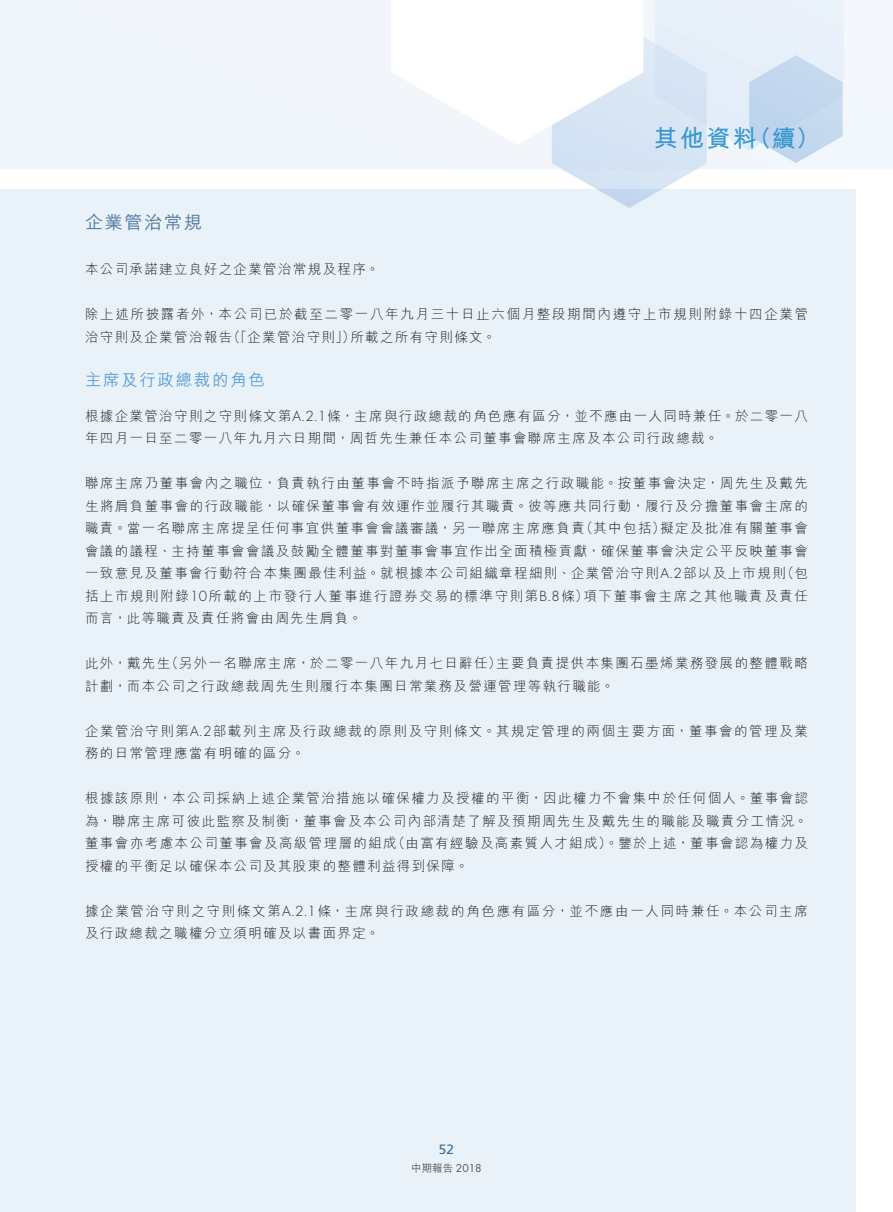
<style>
.page{position:relative;width:893px;height:1212px;background:#fff}
.page>*{position:absolute;margin:0;border:0;box-sizing:border-box;transform-origin:0 0}
.t1{font:700 24px "M Hei HK";color:#3a97d2}
.t2{font:500 18px "M Hei HK";letter-spacing:.1em;color:#507ba0}
.t3{font:500 16.5px "M Hei HK";letter-spacing:.1em;color:#60a2d8}
.t4{font:300 13.5px/22.5px "M Hei HK";letter-spacing:.105em;color:#231f20}
.t5{font:300 13.5px/22.5px "M Hei HK";letter-spacing:.125em;color:#231f20}
.t6{font:13.5px "Frutiger LT Std";color:#386c92}
.t7{font:500 10.5px "M Hei HK";color:#57585a}
.s1{font-family:"Futura Std"}
.s2{font-family:"Futura Std";font-weight:400}
</style>
<div class="page">
<h1 class="t1" style="left:654px;top:120px;width:105px">其他資料</h1>
<h1 class="t1" style="left:748px;top:120px;width:73px">（續(</h1>
<h2 class="t2" style="left:85px;top:209px;width:118px">企業管治常規</h2>
<p class="t4" style="left:85px;top:258px;width:296px">本公司承諾建立良好之企業管治常規及程序。</p>
<p class="t5" style="left:350px;top:303px;width:459px;text-indent:-265px">除上述所披露者外，本公司已於截至二零一八年九月三十日止六個月整段期間內遵守上市規則附錄十四企業管所載之所有守則條文。</p>
<p class="t4" style="left:227px;top:325px;width:130px">（「企業管治守則」）</p>
<p class="t4" style="left:85px;top:325px;width:149px">治守則及企業管治報告</p>
<p class="t3" style="left:85px;top:368px;width:181px">主席及行政總裁的角色</p>
<p class="t4" style="left:85px;top:404px;width:724px">根據企業管治守則之守則條文第<span class="s1">A.2.1</span>條，主席與行政總裁的角色應有區分，並不應由一人同時兼任。於二零一八年四月一日至二零一八年九月六日期間，周哲先生兼任本公司董事會聯席主席及本公司行政總裁。</p>
<p class="t4" style="left:85px;top:472px;width:724px;text-align:right">聯席主席乃董事會內之職位，負責執行由董事會不時指派予聯席主席之行政職能。按董事會決定，周先生及戴先生將肩負董事會的行政職能，以確保董事會有效運作並履行其職責。彼等應共同行動，履行及分擔董事會主席的擬定及批准有關董事會</p>
<p class="t4" style="left:85px;top:517px;width:501px">職責。當一名聯席主席提呈任何事宜供董事會會議審議，另一聯席主席應負責</p>
<p class="t4" style="left:85px;top:539px;width:724px">會議的議程、主持董事會會議及鼓勵全體董事對董事會事宜作出全面積極貢獻，確保董事會決定公平反映董事會</p>
<p class="t4" style="left:781px;top:562px;width:29px">（包</p>
<p class="t4" style="left:580px;top:517px;width:87px">（其中包括）</p>
<p class="t4" style="left:584px;top:562px;width:226px;text-indent:-498px">一致意見及董事會行動符合本集團最佳利益。就根據本公司組織章程細則、企業管治守則<span class="s1">A.2</span>部以及上市規則<br>項下董事會主席之其他職責及責任</p>
<p class="t4" style="left:85px;top:584px;width:505px">括上市規則附錄<span class="s1">10</span>所載的上市發行人董事進行證券交易的標準守則第<span class="s1">B.8</span>條）而言，此等職責及責任將會由周先生肩負。</p>
<p class="t4" style="left:496px;top:652px;width:313px">主要負責提供本集團石墨烯業務發展的整體戰略</p>
<p class="t4" style="left:165px;top:652px;width:337px">（另外一名聯席主席，於二零一八年九月七日辭任）</p>
<p class="t4" style="left:85px;top:652px;width:531px">此外，戴先生<br>計劃，而本公司之行政總裁周先生則履行本集團日常業務及營運管理等執行職能。</p>
<p class="t4" style="left:85px;top:719px;width:724px">企業管治守則第<span class="s1">A.2</span>部載列主席及行政總裁的原則及守則條文。其規定管理的兩個主要方面，董事會的管理及業務的日常管理應當有明確的區分。</p>
<p class="t4" style="left:85px;top:787px;width:725px;text-align:right">根據該原則，本公司採納上述企業管治措施以確保權力及授權的平衡，因此權力不會集中於任何個人。董事會認為，聯席主席可彼此監察及制衡，董事會及本公司內部清楚了解及預期周先生及戴先生的職能及職責分工情況。（由富有經驗及高素質人才組成）。鑒於上述，董事會認為權力及</p>
<p class="t4" style="left:85px;top:832px;width:385px">董事會亦考慮本公司董事會及高級管理層的組成<br>授權的平衡足以確保本公司及其股東的整體利益得到保障。</p>
<p class="t5" style="left:85px;top:899px;width:724px">據企業管治守則之守則條文第<span class="s1">A.2.1</span>條，主席與行政總裁的角色應有區分，並不應由一人同時兼任。本公司主席及行政總裁之職權分立須明確及以書面界定。</p>
<p class="t6" style="left:439px;top:1141px;width:17px">52</p>
<p class="t7" style="left:411px;top:1161px;width:72px">中期報告 <span class="s2">2018</span></p>
</div>
